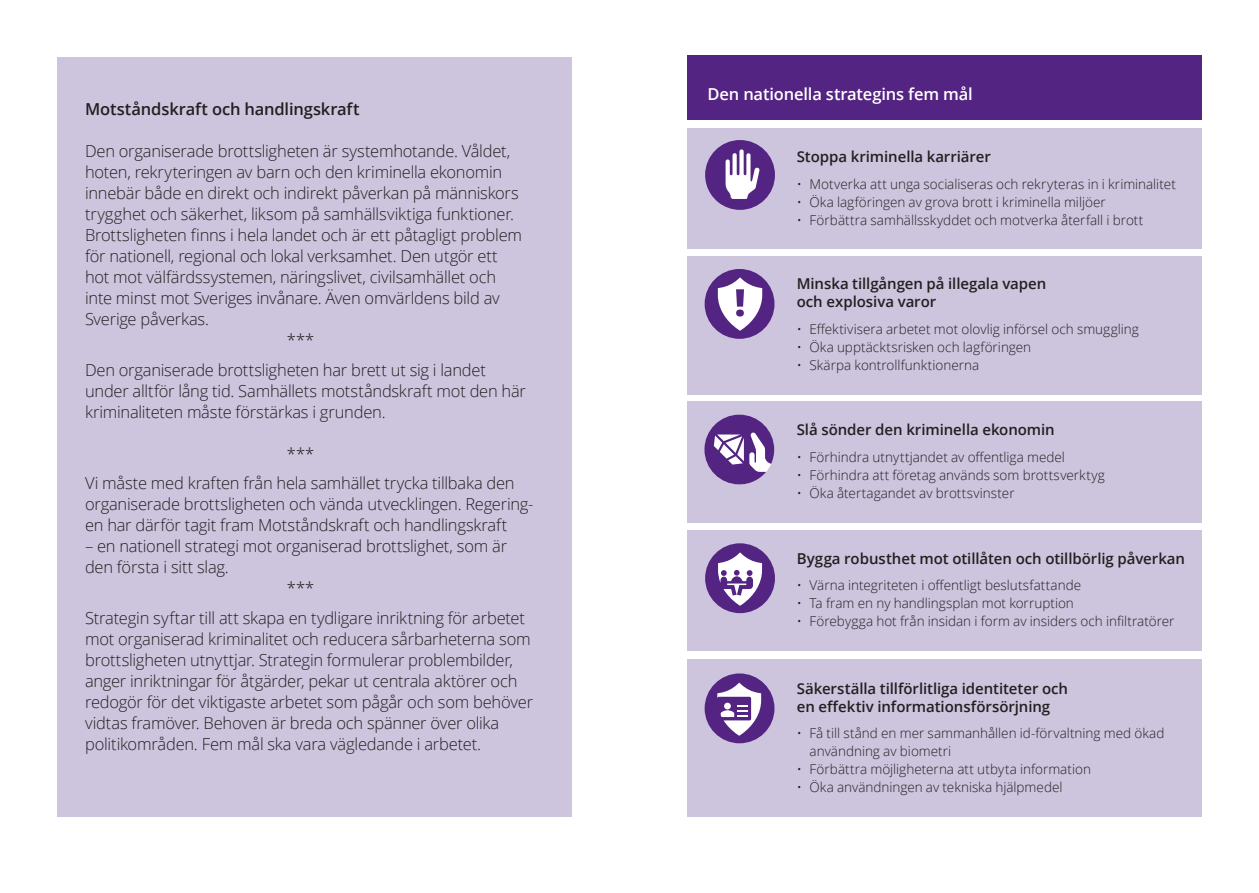
<style>
.page{position:relative;width:1259px;height:893px;background:#fff}
.page>*{position:absolute;margin:0;border:0;box-sizing:border-box;transform-origin:0 0}
.Ingress{font:300 16.5px/21px "Open Sans";letter-spacing:-.015em;color:#231f20}
.Huvudrubrik_H2{font:600 16.5px "Open Sans";letter-spacing:-.005em;color:#231f20}
.Mellanrubrik_H3_neg{font:600 16.5px "Open Sans";letter-spacing:-.01em;color:#fff}
.Ingress_stjärnor{font:300 16.5px "Open Sans";color:#231f20}
.Faktarubrik_H4{font:600 15px/18px "Open Sans";letter-spacing:-.005em;color:#231f20}
.Fakta_punktlista_lig{font:300 13.5px/18px "Open Sans";color:#231f20}
</style>
<div class="page">
<div style="left:57px;top:57px;width:515px;height:759px;background:#cdc4de"></div>
<div style="left:687px;top:55px;width:514px;height:64px;background:#542482"></div>
<div style="left:687px;top:129px;width:514px;height:120px;background:#cdc4de"></div>
<div style="left:687px;top:256px;width:514px;height:138px;background:#cdc4de"></div>
<div style="left:687px;top:402px;width:514px;height:121px;background:#cdc4de"></div>
<div style="left:687px;top:530px;width:514px;height:121px;background:#cdc4de"></div>
<div style="left:687px;top:659px;width:514px;height:157px;background:#cdc4de"></div>
<svg style="left:705px;top:140px;width:70px;height:70px"></svg>
<svg style="left:704px;top:415px;width:70px;height:69px"></svg>
<div style="left:704px;top:673px;width:70px;height:70px;background:#542482;border-radius:50%"></div>
<svg style="left:717px;top:683px;width:44px;height:53px"></svg>
<div style="left:705px;top:543px;width:70px;height:70px;background:#542482;border-radius:50%"></div>
<svg style="left:718px;top:552px;width:44px;height:54px"></svg>
<div style="left:704px;top:269px;width:70px;height:70px;background:#542482;border-radius:50%"></div>
<svg style="left:718px;top:277px;width:44px;height:54px"></svg>
<h2 class="Huvudrubrik_H2" style="left:85px;top:98px;width:276px">Motståndskraft och handlingskraft</h2>
<p class="Ingress" style="left:85px;top:140px;width:438px">Den organiserade brottsligheten är systemhotande. Våldet, hoten, rekryteringen av barn och den kriminella ekonomin innebär både en direkt och indirekt påverkan på människors trygghet och säkerhet, liksom på samhällsviktiga funktioner.<br>Brottsligheten finns i hela landet och är ett påtagligt problem för nationell, regional och lokal verksamhet. Den utgör ett hot mot välfärdssystemen, näringslivet, civilsamhället och inte minst mot Sveriges invånare. Även omvärldens bild av Sverige påverkas.</p>
<p class="Ingress_stjärnor" style="left:287px;top:329px;width:29px">***</p>
<p class="Ingress" style="left:85px;top:359px;width:442px">Den organiserade brottsligheten har brett ut sig i landet under alltför lång tid. Samhällets motståndskraft mot den här kriminaliteten måste förstärkas i grunden.</p>
<p class="Ingress_stjärnor" style="left:287px;top:443px;width:29px">***</p>
<p class="Ingress" style="left:85px;top:472px;width:450px">Vi måste med kraften från hela samhället trycka tillbaka den organiserade brottsligheten och vända utvecklingen. Regering&shy;en har därför tagit fram Motståndskraft och handlingskraft</p>
<p class="Ingress" style="left:85px;top:535px;width:423px">– en nationell strategi mot organiserad brottslighet, som är den första i sitt slag.</p>
<p class="Ingress_stjärnor" style="left:287px;top:577px;width:29px">***</p>
<p class="Ingress" style="left:85px;top:607px;width:449px">Strategin syftar till att skapa en tydligare inriktning för arbetet mot organiserad kriminalitet och reducera sårbarheterna som brottsligheten utnyttjar. Strategin formulerar problembilder, anger inriktningar för åtgärder, pekar ut centrala aktörer och redogör för det viktigaste arbetet som pågår och som behöver vidtas framöver. Behoven är breda och spänner över olika politikområden. Fem mål ska vara vägledande i arbetet.</p>
<h3 class="Mellanrubrik_H3_neg" style="left:707px;top:82px;width:267px">Den nationella strategins fem mål</h3>
<h4 class="Faktarubrik_H4" style="left:797px;top:147px;width:196px">Stoppa kriminella karriärer</h4>
<p class="Fakta_punktlista_lig" style="left:797px;top:174px;width:380px">• Motverka att unga socialiseras och rekryteras in i kriminalitet</p>
<p class="Fakta_punktlista_lig" style="left:797px;top:192px;width:310px">• Öka lagföringen av grova brott i kriminella miljöer</p>
<p class="Fakta_punktlista_lig" style="left:797px;top:210px;width:348px">• Förbättra samhällsskyddet och motverka återfall i brott</p>
<h4 class="Faktarubrik_H4" style="left:797px;top:275px;width:251px">Minska tillgången på illegala vapen och explosiva varor</h4>
<p class="Fakta_punktlista_lig" style="left:797px;top:320px;width:344px">• Effektivisera arbetet mot olovlig införsel och smuggling</p>
<p class="Fakta_punktlista_lig" style="left:797px;top:338px;width:236px">• Öka upptäcktsrisken och lagföringen</p>
<p class="Fakta_punktlista_lig" style="left:797px;top:356px;width:184px">• Skärpa kontrollfunktionerna</p>
<h4 class="Faktarubrik_H4" style="left:797px;top:420px;width:259px">Slå sönder den kriminella ekonomin</h4>
<p class="Fakta_punktlista_lig" style="left:797px;top:447px;width:270px">• Förhindra utnyttjandet av offentliga medel</p>
<p class="Fakta_punktlista_lig" style="left:797px;top:465px;width:310px">• Förhindra att företag används som brottsverktyg</p>
<p class="Fakta_punktlista_lig" style="left:797px;top:483px;width:219px">• Öka återtagandet av brottsvinster</p>
<h4 class="Faktarubrik_H4" style="left:797px;top:549px;width:390px">Bygga robusthet mot otillåten och otillbörlig påverkan</h4>
<p class="Fakta_punktlista_lig" style="left:797px;top:576px;width:286px">• Värna integriteten i offentligt beslutsfattande</p>
<p class="Fakta_punktlista_lig" style="left:797px;top:594px;width:279px">• Ta fram en ny handlingsplan mot korruption</p>
<p class="Fakta_punktlista_lig" style="left:797px;top:612px;width:379px">• Förebygga hot från insidan i form av insiders och infiltratörer</p>
<h4 class="Faktarubrik_H4" style="left:797px;top:679px;width:273px">Säkerställa tillförlitliga identiteter och en effektiv informationsförsörjning</h4>
<p class="Fakta_punktlista_lig" style="left:809px;top:724px;width:356px;text-indent:-13px">• Få till stånd en mer sammanhållen id-förvaltning med ökad användning av biometri</p>
<p class="Fakta_punktlista_lig" style="left:797px;top:760px;width:296px">• Förbättra möjligheterna att utbyta information</p>
<p class="Fakta_punktlista_lig" style="left:797px;top:778px;width:267px">• Öka användningen av tekniska hjälpmedel</p>
</div>
